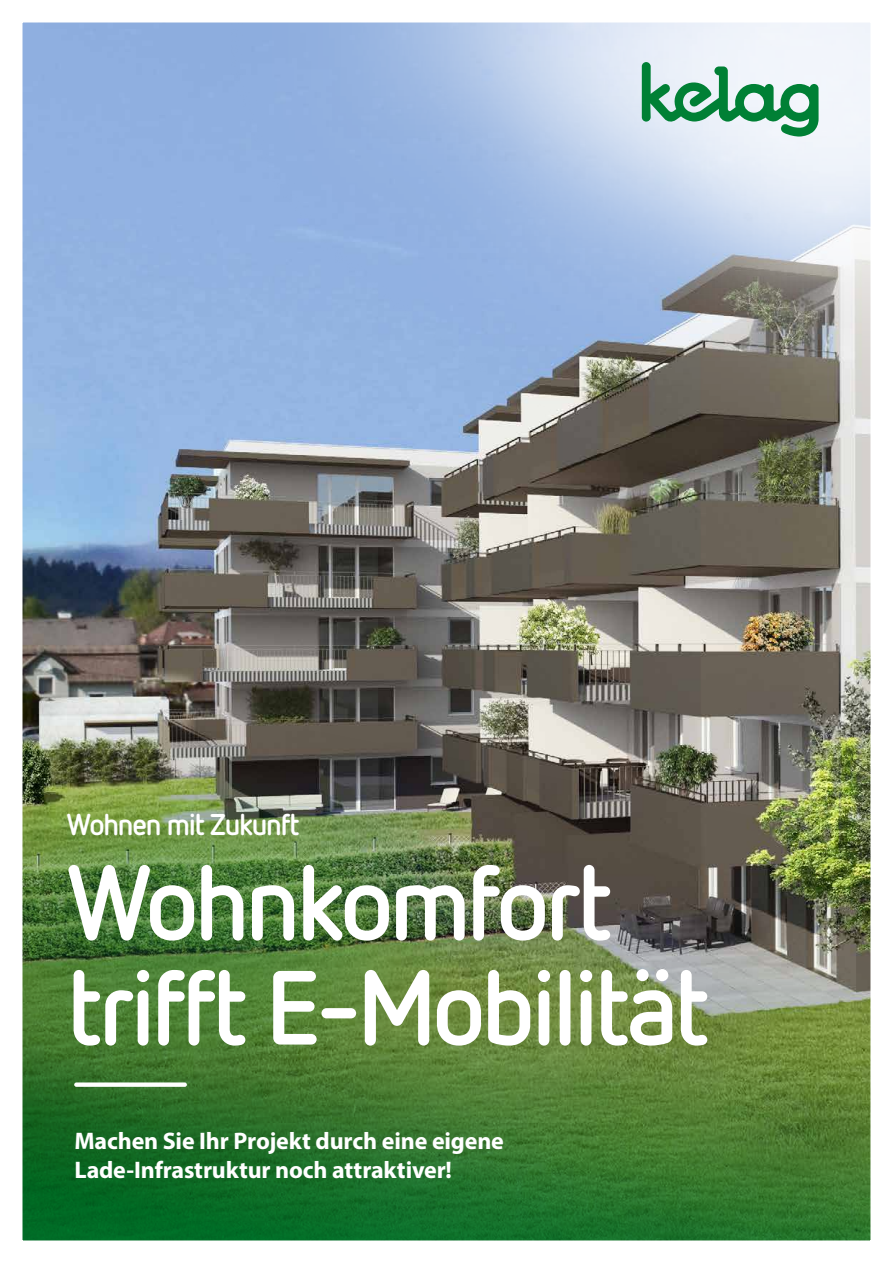
<style>
.page{position:relative;width:893px;height:1263px;background:#fff}
.page>*{position:absolute;margin:0;border:0;box-sizing:border-box;transform-origin:0 0}
.t1{font:300 112.5px "Netto OT";color:#fff}
.t2{font:700 105px/105px "Netto OT";letter-spacing:-.04em;color:#fff}
.t3{font:700 30px "Netto OT";letter-spacing:-.04em;color:#fff}
.t4{font:700 24px/28.8px "Myriad Pro";letter-spacing:-.01em;color:#fff}
</style>
<div class="page">
<img style="left:23px;top:23px;width:847px;height:654px">
<svg style="left:23px;top:677px;width:847px;height:49px;background:#726e67"></svg>
<img style="left:23px;top:726px;width:847px;height:514px">
<img style="left:225px;top:23px;width:645px;height:483px">
<svg style="left:642px;top:62px;width:177px;height:75px"></svg>
<p class="t3" style="left:67px;top:805px;width:234px">Wohnen mit Zukunft</p>
<h2 class="t2" style="left:67px;top:847px;width:645px">Wohnkomfort trifft E-Mobilität</h2>
<h1 class="t1" style="left:54px;top:1102px;width:36px;rotate:-90deg">|</h1>
<p class="t4" style="left:74px;top:1126px;width:431px">Machen Sie Ihr Projekt durch eine eigene<br>Lade-Infrastruktur noch attraktiver!</p>
</div>
